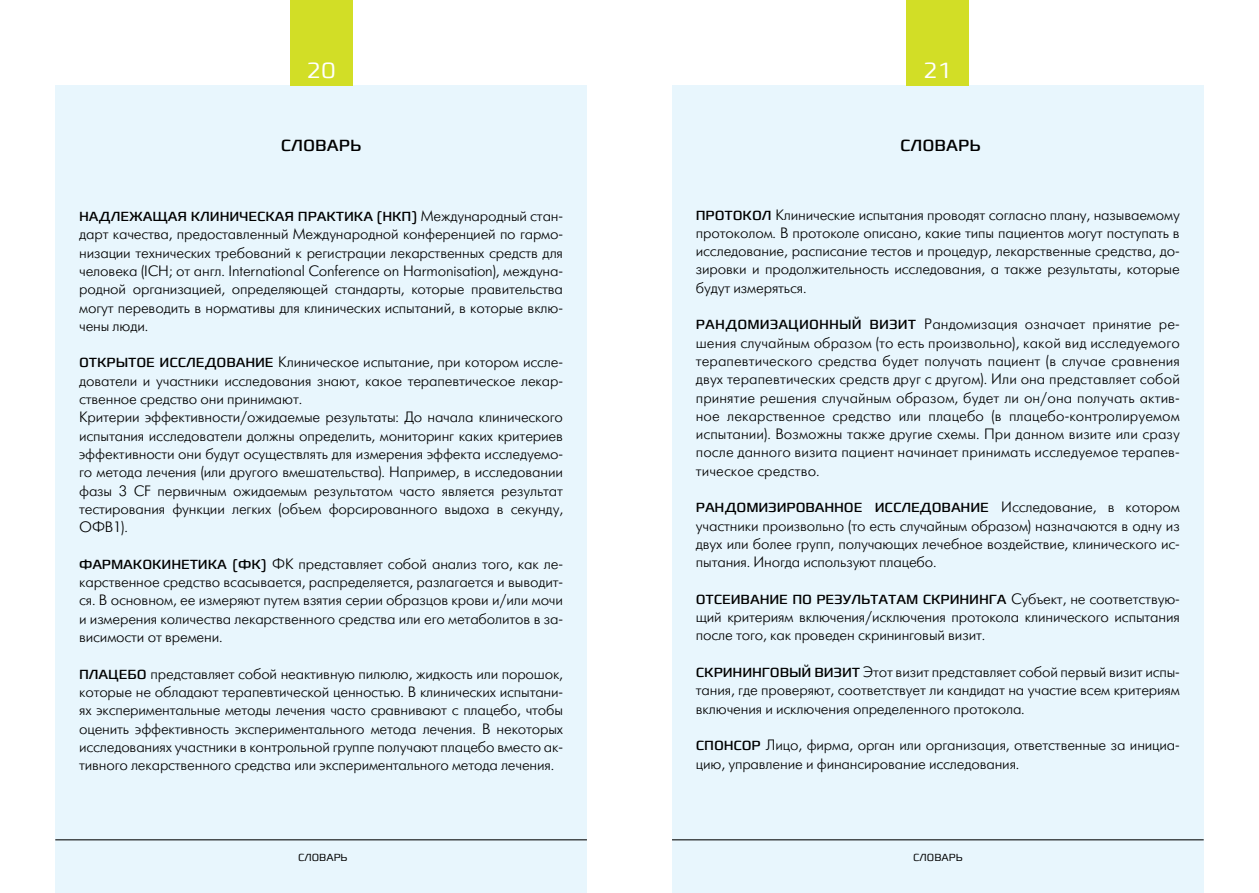
<style>
.page{position:relative;width:1259px;height:893px;background:#fff}
.page>*{position:absolute;margin:0;border:0;box-sizing:border-box;transform-origin:0 0}
.t1{font:300 22.5px "Francker CYR";color:#fff}
.t2{font:16.5px "Francker CYR";color:#000}
.t3{font:15px/18.3px "Futuris Light C";letter-spacing:-.01em;color:#000;text-align:justify}
.t4{font:13.5px "Francker CYR";letter-spacing:-.01em;color:#000}
.t5{font:300 10.5px "Francker CYR";color:#000}
.s1{font-family:"Francker CYR";font-size:13.5px}
.s2{font-family:"Futuris Light C";font-size:15px}
</style>
<div class="page">
<div style="left:672px;top:85px;width:531px;height:808px;background:#e8f6fd"></div>
<div style="left:55px;top:85px;width:532px;height:808px;background:#e8f6fd"></div>
<hr style="left:55px;top:839px;width:532px;height:1px;background:#000">
<hr style="left:672px;top:839px;width:531px;height:1px;background:#000">
<div style="left:290px;top:0;width:62px;height:85px;background:#d2de26"></div>
<div style="left:907px;top:0;width:62px;height:85px;background:#d2de26"></div>
<h1 class="t1" style="left:306px;top:56px;width:31px">20</h1>
<h1 class="t1" style="left:923px;top:56px;width:31px">21</h1>
<p class="t2" style="left:281px;top:135px;width:82px">словарь</p>
<p class="t2" style="left:900px;top:135px;width:82px">словарь</p>
<p class="t3" style="left:79px;top:207px;width:485px;text-indent:332px"><span class="s1">)</span> Международный стан&shy;дарт качества, предоставленный Международной конференцией по гармо&shy;низации технических требований к регистрации лекарственных средств для человека (ICH; от англ. International Conference on Harmonisation), междуна&shy;родной организацией, определяющей стандарты, которые правительства могут переводить в нормативы для клинических испытаний, в которые вклю&shy;чены люди.</p>
<p class="t3" style="left:79px;top:354px;width:485px;text-align:left"><span class="s1">Открытое исследование</span> Клиническое испытание, при котором иссле&shy;дователи и участники исследования знают, какое терапевтическое лекар&shy;ственное средство они принимают.<br>Критерии эффективности/ожидаемые результаты: До начала клинического испытания исследователи должны определить, мониторинг каких критериев эффективности они будут осуществлять для измерения эффекта исследуемо&shy;го метода лечения (или другого вмешательства). Например, в исследовании фазы 3 CF первичным ожидаемым результатом часто является результат тестирования функции легких (объем форсированного выдоха в секунду, ОФВ1).</p>
<p class="t3" style="left:79px;top:555px;width:485px"><span class="s1">Фармакокинетика (ФК)</span> ФК представляет собой анализ того, как ле&shy;карственное средство всасывается, распределяется, разлагается и выводит&shy;ся. В основном, ее измеряют путем взятия серии образцов крови и/или мочи и измерения количества лекарственного средства или его метаболитов в за&shy;висимости от времени.</p>
<p class="t3" style="left:79px;top:665px;width:485px"><span class="s1">Плацебо</span> представляет собой неактивную пилюлю, жидкость или порошок, которые не обладают терапевтической ценностью. В клинических испытани&shy;ях экспериментальные методы лечения часто сравнивают с плацебо, чтобы оценить эффективность экспериментального метода лечения. В некоторых исследованиях участники в контрольной группе получают плацебо вместо ак&shy;тивного лекарственного средства или экспериментального метода лечения.</p>
<p class="t4" style="left:79px;top:208px;width:314px">Надлежащая клиническая практика (НКП</p>
<p class="t3" style="left:696px;top:206px;width:485px"><span class="s1">П ротокол</span> Клинические испытания проводят согласно плану, называемому протоколом. В протоколе описано, какие типы пациентов могут поступать в исследование, расписание тестов и процедур, лекарственные средства, до&shy;зировки и продолжительность исследования, а также результаты, которые будут измеряться.</p>
<p class="t3" style="left:696px;top:315px;width:485px"><span class="s1">Рандом изационный визит</span> Рандомизация означает принятие ре&shy;шения случайным образом (то есть произвольно), какой вид исследуемого терапевтического средства будет получать пациент (в случае сравнения двух терапевтических средств друг с другом). Или она представляет собой принятие решения случайным образом, будет ли он/она получать актив&shy;ное лекарственное средство или плацебо (в плацебо-контролируемом испытании). Возможны также другие схемы. При данном визите или сразу после данного визита пациент начинает принимать исследуемое терапев&shy;тическое средство.</p>
<p class="t4" style="left:696px;top:499px;width:485px">Рандом изированное исследование <span class="s2">Исследование, в котором</span></p>
<p class="t3" style="left:696px;top:517px;width:485px">участники произвольно (то есть случайным образом) назначаются в одну из двух или более групп, получающих лечебное воздействие, клинического ис&shy;пытания. Иногда используют плацебо.</p>
<p class="t4" style="left:696px;top:591px;width:485px">Отсеивание по результатам скрининга <span class="s2">Субъект, не соответствую-</span></p>
<p class="t3" style="left:696px;top:608px;width:485px">щий критериям включения/исключения протокола клинического испытания после того, как проведен скрининговый визит.</p>
<p class="t3" style="left:696px;top:663px;width:485px"><span class="s1">Скрининговый визит</span> Этот визит представляет собой первый визит испы&shy;тания, где проверяют, соответствует ли кандидат на участие всем критериям включения и исключения определенного протокола.</p>
<p class="t3" style="left:696px;top:736px;width:485px"><span class="s1">Спонсор</span> Лицо, фирма, орган или организация, ответственные за инициа&shy;цию, управление и финансирование исследования.</p>
<p class="t5" style="left:298px;top:850px;width:51px">словарь</p>
<p class="t5" style="left:913px;top:850px;width:51px">словарь</p>
</div>
